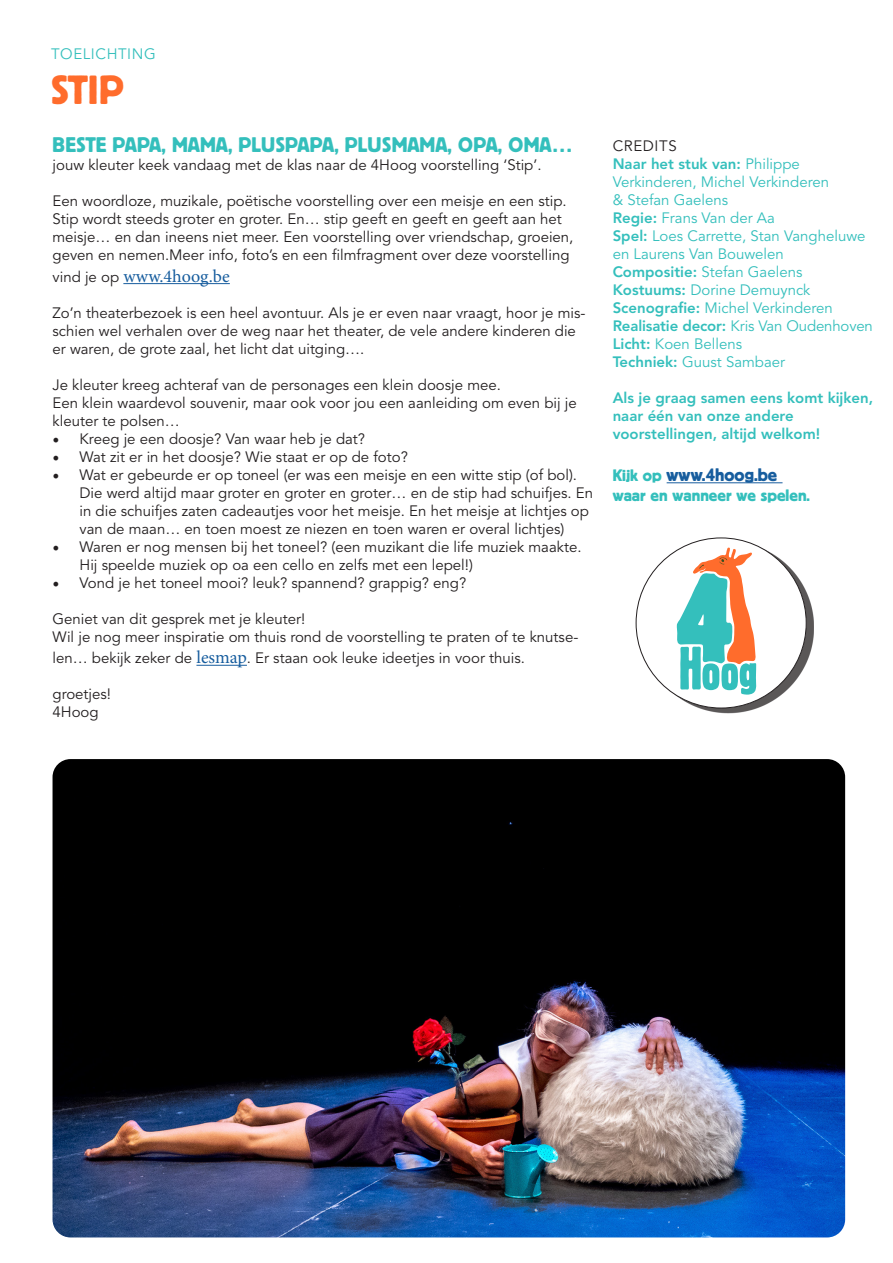
<style>
.page{position:relative;width:893px;height:1263px;background:#fff}
.page>*{position:absolute;margin:0;border:0;box-sizing:border-box;transform-origin:0 0}
.t1{font:40.5px "Block BE";color:#ff6c2c}
.t2{font:21px "Block BE";color:#34bfbc}
.t3{font:18px "Minion Pro";letter-spacing:.01em;color:#175d9e}
.t4{font:18px "Block BE";color:#175d9e}
.t5{font:16.5px "Block BE";color:#34bfbc}
.t6{font:15px/18px "Avenir LT Std";color:#231f20}
.t7{font:15px/18px "Avenir LT Std";color:#34bfbc}
.t8{font:800 15px/18px "Avenir LT Std";color:#34bfbc}
.t9{font:15px "Avenir LT Std";letter-spacing:.04em;color:#34bfbc}
.t10{font:15px "Avenir LT Std";letter-spacing:.04em;color:#231f20}
.s1{font-family:"Avenir LT Std";font-size:15px;color:#231f20}
.s2{font-family:"Minion Pro";font-size:18px}
.s3{font-family:"Minion Pro";font-size:18px;color:#175d9e}
.s4{font-weight:800}
.s5{font-size:16.5px;color:#34bfbc}
</style>
<div class="page">
<img style="left:53px;top:759px;width:792px;height:478px">
<hr style="left:123px;top:283px;width:107px;height:1px;background:#175d9e">
<hr style="left:196px;top:665px;width:51px;height:1px;background:#175d9e">
<hr style="left:667px;top:482px;width:115px;height:1px;background:#175d9e">
<div style="left:643px;top:542px;width:171px;height:171px;background:#231f20;opacity:.75"></div>
<div style="left:636px;top:538px;width:170px;height:170px;background:#fff;border-radius:85px"></div>
<svg style="left:677px;top:547px;width:79px;height:148px"></svg>
<p class="t9" style="left:51px;top:45px;width:106px">TOELICHTING</p>
<p class="t1" style="left:51px;top:68px;width:74px">STIP</p>
<p class="t2" style="left:53px;top:133px;width:522px">BESTE PAPA, MAMA, PLUSPAPA, PLUSMAMA, OPA, OMA…</p>
<p class="t6" style="left:53px;top:156px;width:490px">jouw kleuter keek vandaag met de klas naar de 4Hoog voorstelling ‘Stip’.</p>
<p class="t6" style="left:53px;top:192px;width:516px">Een woordloze, muzikale, poëtische voorstelling over een meisje en een stip.</p>
<p class="t6" style="left:53px;top:210px;width:522px">Stip wordt steeds groter en groter. En… stip geeft en geeft en geeft aan het meisje… en dan ineens niet meer. Een voorstelling over vriendschap, groeien, geven en nemen.Meer info, foto’s en een filmfragment over deze voorstelling</p>
<p class="t3" style="left:53px;top:264px;width:179px"><span class="s1">vind je op</span> www.4hoog.be</p>
<p class="t6" style="left:53px;top:304px;width:534px">Zo’n theaterbezoek is een heel avontuur. Als je er even naar vraagt, hoor je mis&shy;schien wel verhalen over de weg naar het theater, de vele andere kinderen die er waren, de grote zaal, het licht dat uitging….</p>
<p class="t6" style="left:53px;top:376px;width:450px">Je kleuter kreeg achteraf van de personages een klein doosje mee.</p>
<p class="t6" style="left:53px;top:394px;width:526px">Een klein waardevol souvenir, maar ook voor jou een aanleiding om even bij je kleuter te polsen…</p>
<p class="t6" style="left:53px;top:430px;width:314px"><span class="s2">•</span> Kreeg je een doosje? Van waar heb je dat?</p>
<p class="t6" style="left:53px;top:448px;width:357px"><span class="s2">•</span> Wat zit er in het doosje? Wie staat er op de foto?</p>
<p class="t6" style="left:80px;top:466px;width:515px;text-indent:-27px"><span class="s2">•</span> Wat er gebeurde er op toneel (er was een meisje en een witte stip (of bol).<br>Die werd altijd maar groter en groter en groter… en de stip had schuifjes. En in die schuifjes zaten cadeautjes voor het meisje. En het meisje at lichtjes op van de maan… en toen moest ze niezen en toen waren er overal lichtjes)</p>
<p class="t6" style="left:80px;top:538px;width:504px;text-indent:-27px"><span class="s2">•</span> Waren er nog mensen bij het toneel? (een muzikant die life muziek maakte.<br>Hij speelde muziek op oa een cello en zelfs met een lepel!)</p>
<p class="t6" style="left:53px;top:574px;width:415px"><span class="s2">•</span> Vond je het toneel mooi? leuk? spannend? grappig? eng?</p>
<p class="t6" style="left:53px;top:610px;width:254px">Geniet van dit gesprek met je kleuter!</p>
<p class="t6" style="left:53px;top:626px;width:527px;line-height:21.6px">Wil je nog meer inspiratie om thuis rond de voorstelling te praten of te knutse&shy;len… bekijk zeker de <span class="s3">lesmap</span>. Er staan ook leuke ideetjes in voor thuis.</p>
<p class="t6" style="left:53px;top:686px;width:60px">groetjes!</p>
<p class="t6" style="left:53px;top:704px;width:48px">4Hoog</p>
<p class="t10" style="left:613px;top:137px;width:65px">CREDITS</p>
<p class="t7" style="left:613px;top:155px;width:218px"><span class="s4">Naar het stuk van:</span> Philippe<br>Verkinderen, Michel Verkinderen &amp; Stefan Gaelens</p>
<p class="t7" style="left:613px;top:209px;width:164px"><span class="s4">Regie:</span> Frans Van der Aa</p>
<p class="t7" style="left:613px;top:227px;width:254px"><span class="s4">Spel:</span> Loes Carrette, Stan Vangheluwe en Laurens Van Bouwelen</p>
<p class="t7" style="left:613px;top:263px;width:191px"><span class="s4">Compositie:</span> Stefan Gaelens</p>
<p class="t7" style="left:613px;top:281px;width:199px"><span class="s4">Kostuums:</span> Dorine Demuynck</p>
<p class="t7" style="left:613px;top:299px;width:222px"><span class="s4">Scenografie:</span> Michel Verkinderen</p>
<p class="t7" style="left:613px;top:317px;width:262px"><span class="s4">Realisatie decor:</span> Kris Van Oudenhoven</p>
<p class="t7" style="left:613px;top:335px;width:131px"><span class="s4">Licht:</span> Koen Bellens</p>
<p class="t7" style="left:613px;top:353px;width:174px"><span class="s4">Techniek:</span> Guust Sambaer</p>
<p class="t8" style="left:613px;top:389px;width:262px">Als je graag samen eens komt kijken,</p>
<p class="t8" style="left:613px;top:407px;width:209px">naar één van onze andere voorstellingen, altijd welkom!</p>
<p class="t4" style="left:613px;top:465px;width:166px"><span class="s5">Kijk op</span> www.4hoog.be</p>
<p class="t5" style="left:613px;top:486px;width:199px">waar en wanneer we spelen.</p>
</div>
